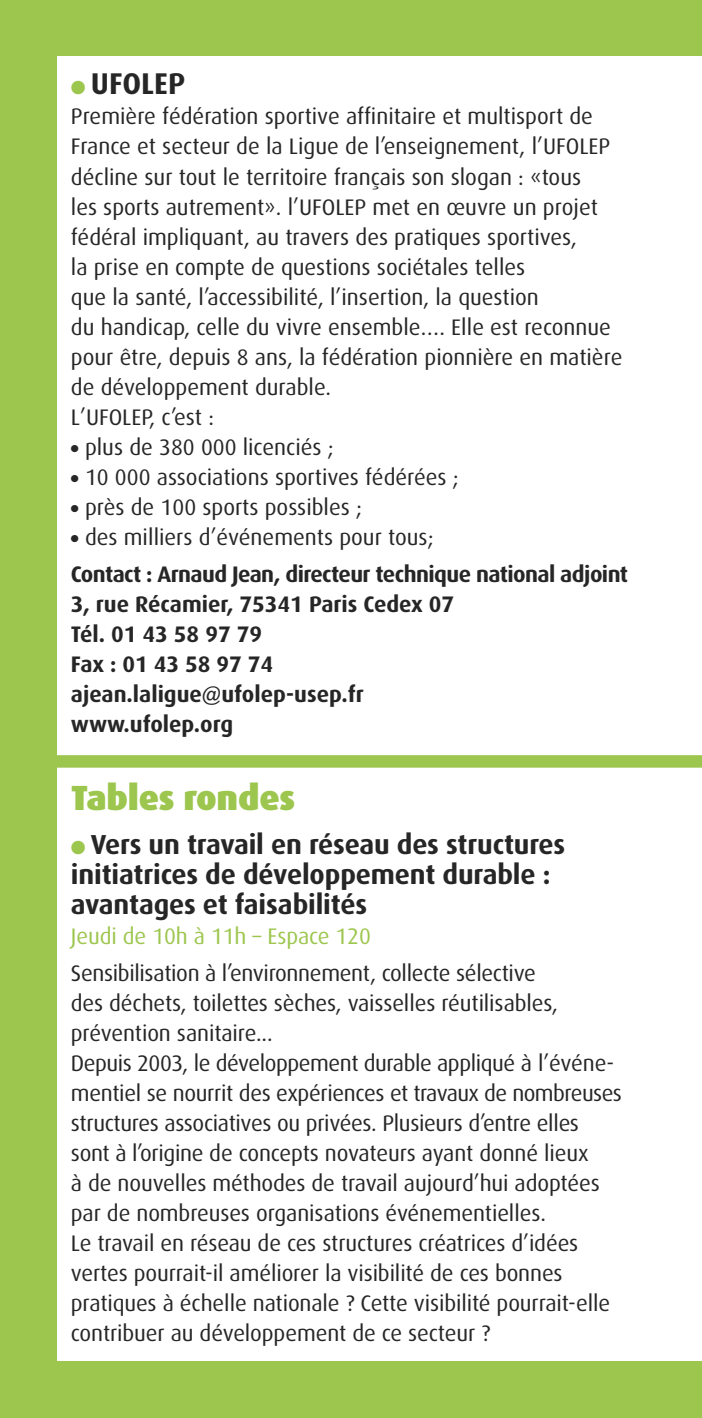
<style>
.page{position:relative;width:702px;height:1418px;background:#fff}
.page>*{position:absolute;margin:0;border:0;box-sizing:border-box;transform-origin:0 0}
.t1{font:900 35px "Dax";letter-spacing:-.005em;color:#9dc64e}
.t2{font:700 30px "Dax";color:#272627}
.t3{font:700 27.5px/30px "Dax";letter-spacing:-.005em;color:#272627}
.t4{font:22.5px/30px "Dax";letter-spacing:-.005em;color:#272627}
.t5{font:700 22.5px/30px "Dax";letter-spacing:-.01em;color:#272627}
.t6{font:22.5px "Dax";letter-spacing:-.005em;color:#9dc64e}
.s1{color:#9dc64e}
.s2{font-weight:400}
</style>
<div class="page">
<div style="left:0;top:0;width:702px;height:1417px;background:#9dc64e"></div>
<div style="left:57px;top:57px;width:645px;height:1304px;background:#fff"></div>
<div style="left:26px;top:755px;width:676px;height:12px;background:#9dc64e"></div>
<h2 class="t2" style="left:71px;top:71px;width:116px"><span class="s1">●</span> UFOLEP</h2>
<p class="t4" style="left:71px;top:103px;width:553px">Première fédération sportive affinitaire et multisport de France et secteur de la Ligue de l’enseignement, l’UFOLEP décline sur tout le territoire français son slogan : «tous<br>les sports autrement». l’UFOLEP met en œuvre un projet fédéral impliquant, au travers des pratiques sportives,<br>la prise en compte de questions sociétales telles<br>que la santé, l’accessibilité, l’insertion, la question<br>du handicap, celle du vivre ensemble…. Elle est reconnue pour être, depuis 8 ans, la fédération pionnière en matière de développement durable.<br>L’UFOLEP, c’est :</p>
<p class="t4" style="left:71px;top:433px;width:264px">● plus de 380 000 licenciés ;</p>
<p class="t4" style="left:71px;top:463px;width:389px">● 10 000 associations sportives fédérées ;</p>
<p class="t4" style="left:71px;top:493px;width:292px">● près de 100 sports possibles ;</p>
<p class="t5" style="left:71px;top:520px;width:558px;line-height:37px">● <span class="s2">des milliers d’événements pour tous;<br></span>Contact : Arnaud Jean, directeur technique national adjoint</p>
<p class="t5" style="left:71px;top:590px;width:385px">3, rue Récamier, 75341 Paris Cedex 07<br>Tél. 01 43 58 97 79<br>Fax : 01 43 58 97 74 ajean.laligue@ufolep-usep.fr www.ufolep.org</p>
<h1 class="t1" style="left:71px;top:782px;width:226px">Tables rondes</h1>
<p class="t3" style="left:71px;top:831px;width:496px"><span class="s1">●</span> Vers un travail en réseau des structures initiatrices de développement durable : avantages et faisabilités</p>
<p class="t6" style="left:71px;top:926px;width:301px">Jeudi de 10h à 11h – Espace 120</p>
<p class="t4" style="left:71px;top:959px;width:552px">Sensibilisation à l’environnement, collecte sélective<br>des déchets, toilettes sèches, vaisselles réutilisables, prévention sanitaire...<br>Depuis 2003, le développement durable appliqué à l’événe&shy;mentiel se nourrit des expériences et travaux de nombreuses structures associatives ou privées. Plusieurs d’entre elles sont à l’origine de concepts novateurs ayant donné lieux<br>à de nouvelles méthodes de travail aujourd’hui adoptées par de nombreuses organisations événementielles.<br>Le travail en réseau de ces structures créatrices d’idées vertes pourrait-il améliorer la visibilité de ces bonnes pratiques à échelle nationale ? Cette visibilité pourrait-elle contribuer au développement de ce secteur ?</p>
</div>
